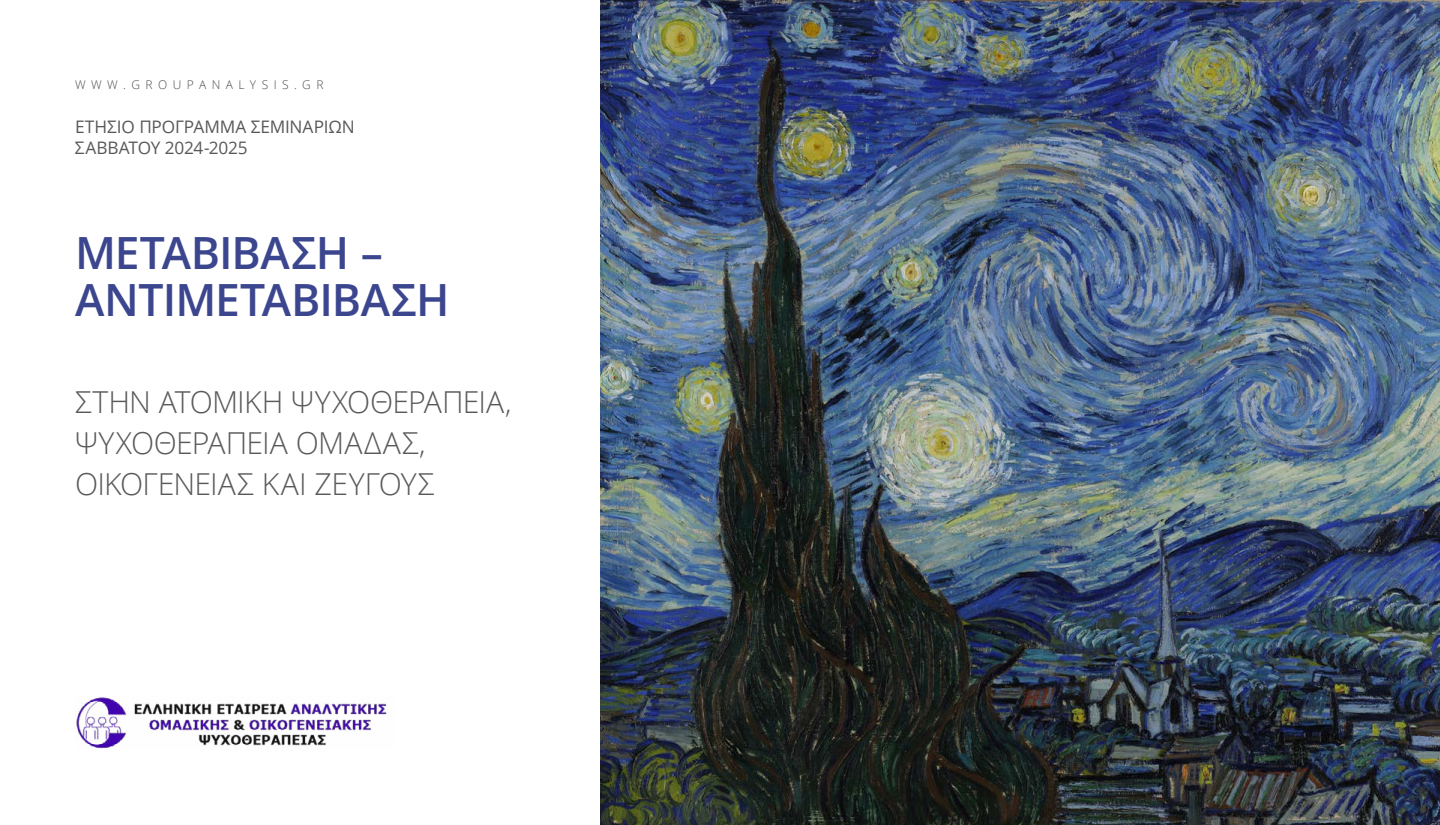
<style>
.page{position:relative;width:1440px;height:825px;background:#fff}
.page>*{position:absolute;margin:0;border:0;box-sizing:border-box;transform-origin:0 0}
.t1{font:600 44.4px/46.5px "Open Sans";letter-spacing:-.015em;color:#3c468f}
.t2{font:300 30.22px/41.2px "Open Sans";letter-spacing:-.025em;color:#58595b}
.t3{font:17.25px/20.7px "Open Sans";letter-spacing:-.01em;color:#58595b}
.t4{font:300 12px "Open Sans";letter-spacing:.45em;color:#4d4d4f}
</style>
<div class="page">
<img style="left:600px;top:0;width:840px;height:825px">
<img style="left:76px;top:697px;width:311px;height:52px">
<p class="t4" style="left:75px;top:76px;width:250px">WWW.GROUPANALYSIS.GR</p>
<p class="t3" style="left:75px;top:116px;width:281px">-ΕΤΉΣΙΟ ΠΡΌΓΡΑΜΜΑ ΣΕΜΙΝΑΡΊΩΝ<br>ΣΑΒΒΆΤΟΥ 2024-2025</p>
<h1 class="t1" style="left:75px;top:229px;width:376px">ΜΕΤΑΒΊΒΑΣΗ –<br>ΑΝΤΙ ΜΕΤΑΒΊΒΑΣΗ</h1>
<p class="t2" style="left:75px;top:380px;width:438px">ΣΤΗΝ ΑΤΟΜΙΚΉ ΨΥΧΟΘΕΡΑΠΕΊΑ,<br>ΨΥΧΟΘΕΡΑΠΕΊΑ ΟΜΆΔΑΣ,<br>ΟΙΚΟΓΈΝΕΙΑΣ ΚΑΙ ΖΕΎΓΟΥΣ</p>
</div>
